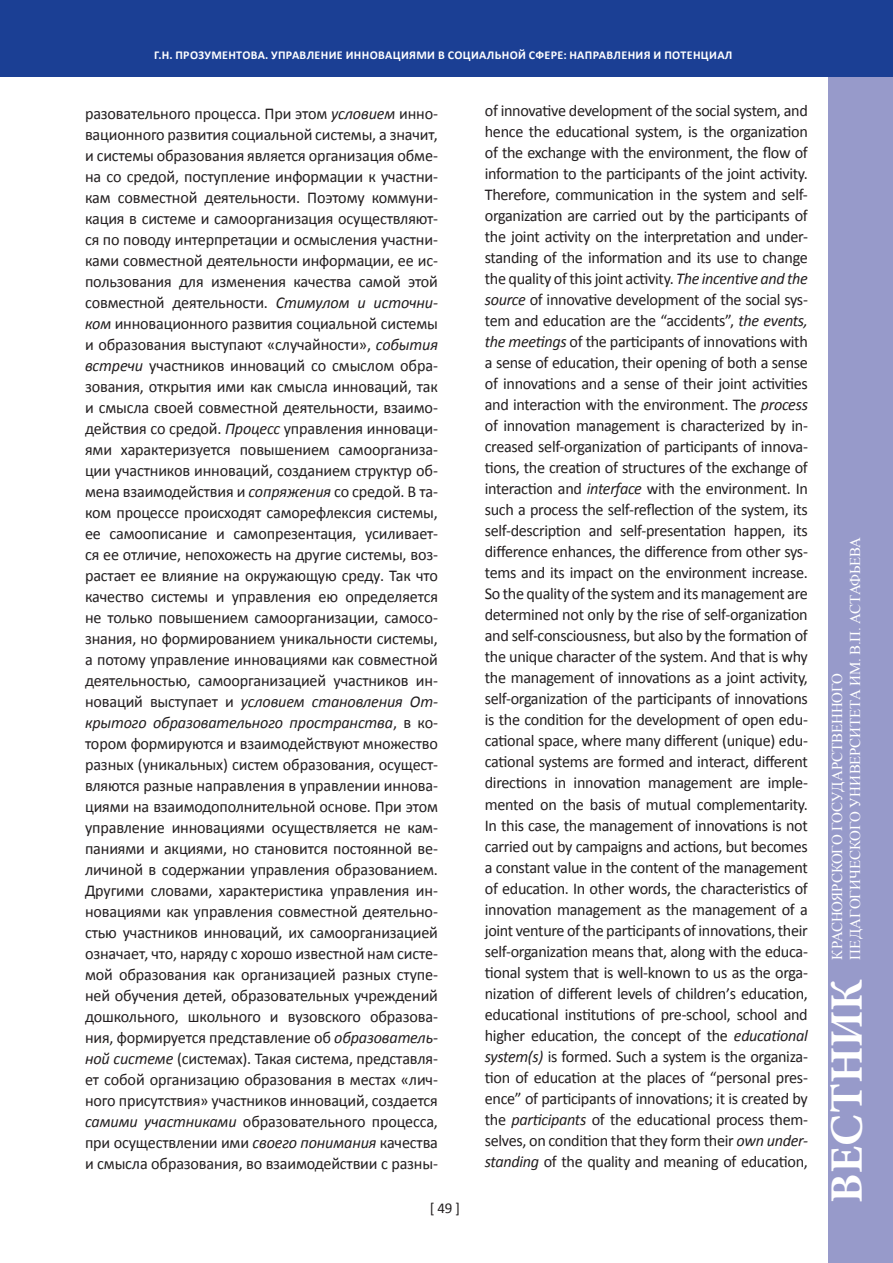
<style>
.page{position:relative;width:893px;height:1263px;background:#fff}
.page>*{position:absolute;margin:0;border:0;box-sizing:border-box;transform-origin:0 0}
.t1{font:700 46.5px "Minion Pro";color:#fff}
.t2{font:16.5px/21px "Calibri";letter-spacing:-.02em;color:#231f20;text-align:justify}
.t3{font:15px/18px "Times New Roman";letter-spacing:-.01em;color:#fff}
.t4{font:15px "Calibri";color:#231f20}
.t5{font:700 12px "Calibri";letter-spacing:.03em;color:#fff}
.s1{font-style:italic}
</style>
<div class="page">
<div style="left:828px;top:0;width:65px;height:1263px;background:#979aca"></div>
<div style="left:0;top:0;width:893px;height:77px;background:#1b3f94"></div>
<p class="t5" style="left:154px;top:47px;width:38px">Г.Н. Прозументова</p>
<p class="t5" style="left:265px;top:47px;width:469px">. УПРАВЛЕНИЕ ИННОВАЦИЯМИ В СОЦИАЛЬНОЙ СФЕРЕ: НАПРАВЛЕНИЯ И ПОТЕНЦИАЛ</p>
<p class="t2" style="left:85px;top:103px;width:354px">разовательного процесса. При этом <span class="s1">условием</span> инно&shy;вационного развития социальной системы, а значит, и системы образования является организация обме&shy;на со средой, поступление информации к участни&shy;кам совместной деятельности. Поэтому коммуни&shy;кация в системе и самоорганизация осуществляют&shy;ся по поводу интерпретации и осмысления участни&shy;ками совместной деятельности информации, ее ис&shy;пользования для изменения качества самой этой совместной деятельности. <span class="s1">Стимулом и источни&shy;ком</span> инновационного развития социальной системы и образования выступают «случайности», <span class="s1">события встречи</span> участников инноваций со смыслом обра&shy;зования, открытия ими как смысла инноваций, так и смысла своей совместной деятельности, взаимо&shy;действия со средой. <span class="s1">Процесс</span> управления инноваци&shy;ями характеризуется повышением самоорганиза&shy;ции участников инноваций, созданием структур об&shy;мена взаимодействия и <span class="s1">сопряжения</span> со средой. В та&shy;ком процессе происходят саморефлексия системы, ее самоописание и самопрезентация, усиливает&shy;ся ее отличие, непохожесть на другие системы, воз&shy;растает ее влияние на окружающую среду. Так что качество системы и управления ею определяется не только повышением самоорганизации, самосо&shy;знания, но формированием уникальности системы, а потому управление инновациями как совместной деятельностью, самоорганизацией участников ин&shy;новаций выступает и <span class="s1">условием становления От&shy;крытого образовательного пространства</span>, в ко&shy;тором формируются и взаимодействуют множество разных (уникальных) систем образования, осущест&shy;вляются разные направления в управлении иннова&shy;циями на взаимодополнительной основе. При этом управление инновациями осуществляется не кам&shy;паниями и акциями, но становится постоянной ве&shy;личиной в содержании управления образованием.<br>Другими словами, характеристика управления ин&shy;новациями как управления совместной деятельно&shy;стью участников инноваций, их самоорганизацией означает, что, наряду с хорошо известной нам систе&shy;мой образования как организацией разных ступе&shy;ней обучения детей, образовательных учреждений дошкольного, школьного и вузовского образова&shy;ния, формируется представление об <span class="s1">образователь&shy;ной системе</span> (системах). Такая система, представля&shy;ет собой организацию образования в местах «лич&shy;ного присутствия» участников инноваций, создается <span class="s1">самими участниками</span> образовательного процесса, при осуществлении ими <span class="s1">своего понимания</span> качества и смысла образования, во взаимодействии с разны-</p>
<p class="t2" style="left:485px;top:100px;width:325px">of innovative development of the social system, and hence the educational system, is the organization of the exchange with the environment, the flow of information to the participants of the joint activity.<br>Therefore, communication in the system and self&shy;organization are carried out by the participants of the joint activity on the interpretation and under&shy;standing of the information and its use to change the quality of this joint activity. <span class="s1">The incentive and the source</span> of innovative development of the social sys&shy;tem and education are the “accidents”, <span class="s1">the events, the meetings</span> of the participants of innovations with a sense of education, their opening of both a sense of innovations and a sense of their joint activities and interaction with the environment. The <span class="s1">process </span>of innovation management is characterized by in&shy;creased self-organization of participants of innova&shy;tions, the creation of structures of the exchange of interaction and <span class="s1">interface</span> with the environment. In such a process the self-reflection of the system, its self-description and self-presentation happen, its difference enhances, the difference from other sys&shy;tems and its impact on the environment increase.<br>So the quality of the system and its management are determined not only by the rise of self-organization and self-consciousness, but also by the formation of the unique character of the system. And that is why the management of innovations as a joint activity, self-organization of the participants of innovations is the condition for the development of open edu&shy;cational space, where many different (unique) edu&shy;cational systems are formed and interact, different directions in innovation management are imple&shy;mented on the basis of mutual complementarity.<br>In this case, the management of innovations is not carried out by campaigns and actions, but becomes a constant value in the content of the management of education. In other words, the characteristics of innovation management as the management of a joint venture of the participants of innovations, their self-organization means that, along with the educa&shy;tional system that is well-known to us as the orga&shy;nization of different levels of children s education,</p>
<p class="t2" style="left:485px;top:969px;width:324px;line-height:30px;text-indent:241px">, educational institutions of pre-school, school and</p>
<p class="t2" style="left:485px;top:1025px;width:325px">higher education, the concept of the <span class="s1">educational system(s)</span> is formed. Such a system is the organiza&shy;tion of education at the places of “personal pres&shy;ence” of participants of innovations; it is created by the <span class="s1">participants</span> of the educational process them&shy;selves, on condition that they form their <span class="s1">own under&shy;standing</span> of the quality and meaning of education,</p>
<p class="t4" style="left:430px;top:1198px;width:32px">[ 49 ]</p>
<p class="t3" style="left:828px;top:959px;width:424px;rotate:-90deg">Красноярского государственного педагогического университета им. В.П. Астафьева</p>
<h1 class="t1" style="left:819px;top:1202px;width:226px;rotate:-90deg">ВЕСТНИК</h1>
</div>
